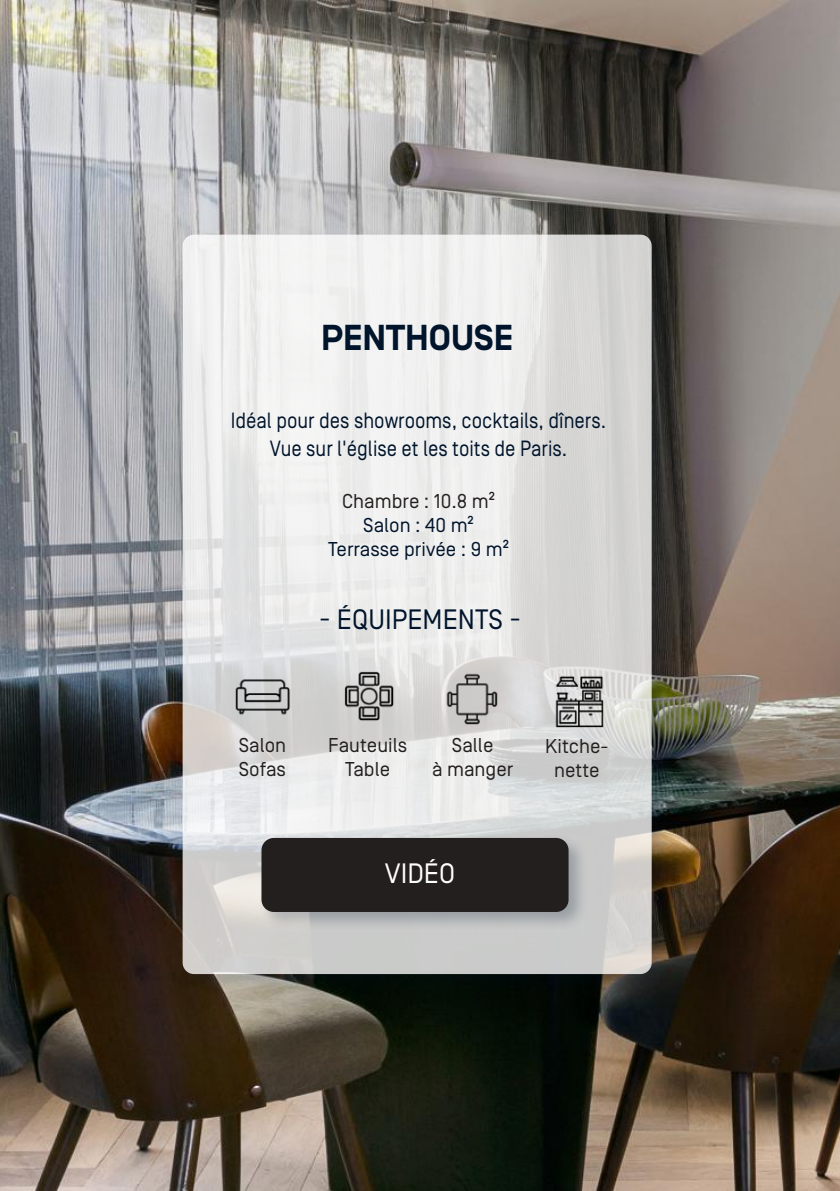
<style>
.page{position:relative;width:840px;height:1191px;background:#fff}
.page>*{position:absolute;margin:0;border:0;box-sizing:border-box;transform-origin:0 0}
.t1{font:700 36px "Simplon Norm";color:#00142b}
.t2{font:28px "Simplon Norm";color:#00142b}
.t3{font:28px "Simplon Norm";color:#fff}
.t4{font:22px/28px "Simplon Norm";color:#00142b;text-align:center;scale:.9 1}
.t5{font:20px/24px "Simplon Norm";color:#241f1f;text-align:center}
.t6{font:20px/24px "Simplon Norm";color:#00142b;text-align:center}
</style>
<div class="page">
<hr style="left:839px;top:0;width:1px;height:1191px;background:#241f1f">
<img style="left:0;top:1px;width:839px;height:1190px">
<div style="left:178px;top:231px;width:493px;height:763px;background:#00142b;opacity:.25"></div>
<svg style="left:182px;top:235px;width:469px;height:739px"></svg>
<div style="left:257px;top:834px;width:331px;height:98px;background:#00142b;opacity:.25"></div>
<div style="left:262px;top:839px;width:305px;height:72px;background:#241f1f;border-radius:11px"></div>
<div style="left:261px;top:838px;width:307px;height:74px;border:2px solid #241f1f;border-radius:11px"></div>
<img style="left:229px;top:663px;width:66px;height:66px">
<img style="left:339px;top:666px;width:59px;height:59px">
<img style="left:441px;top:668px;width:61px;height:61px">
<img style="left:550px;top:671px;width:58px;height:58px">
<h1 class="t1" style="left:321px;top:318px;width:193px">PENTHOUSE</h1>
<p class="t4" style="left:231px;top:407px;width:418px">Idéal pour des showrooms, cocktails, dîners.<br>Vue sur l'église et les toits de Paris.</p>
<p class="t5" style="left:342px;top:490px;width:154px">Chambre : 10.8 m²</p>
<p class="t6" style="left:328px;top:514px;width:182px">Salon : 40 m²<br>Terrasse privée : 9 m²</p>
<p class="t2" style="left:319px;top:604px;width:203px">- ÉQUIPEMENTS -</p>
<p class="t5" style="left:238px;top:733px;width:49px;text-align:left">Salon<br>Sofas</p>
<p class="t5" style="left:328px;top:733px;width:80px">Fauteuils<br>Table</p>
<p class="t5" style="left:545px;top:734px;width:65px">Kitche&shy;nette</p>
<p class="t5" style="left:432px;top:733px;width:83px">Salle<br>à manger</p>
<p class="t3" style="left:384px;top:859px;width:72px">VIDÉO</p>
</div>
